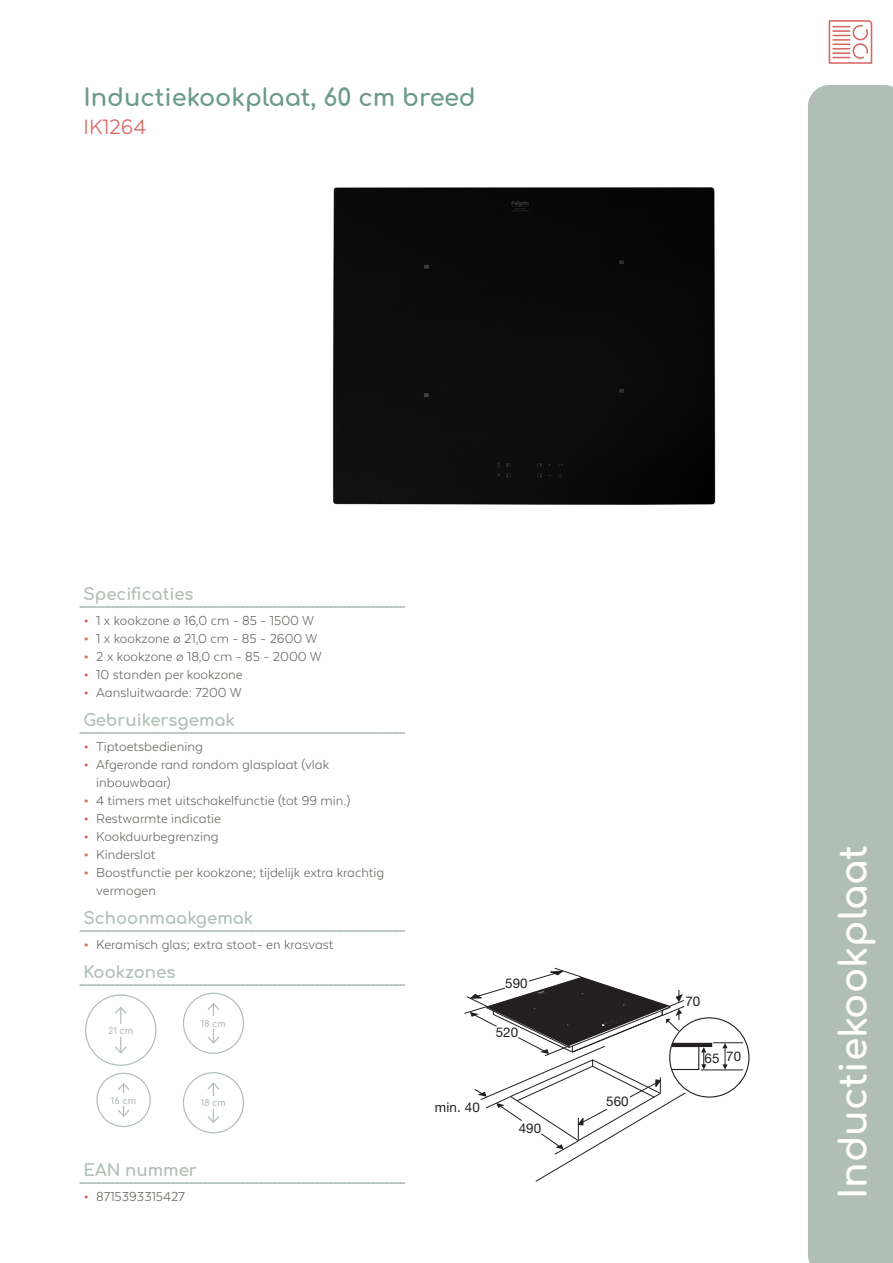
<style>
.page{position:relative;width:893px;height:1263px;background:#fff}
.page>*{position:absolute;margin:0;border:0;box-sizing:border-box;transform-origin:0 0}
.t1{font:700 37.5px "Comfortaa";color:#fff}
.Productomschrijving{font:700 24px "Comfortaa";color:#6c9a89}
.Typenummer{font:24px "Texta Alt";color:#d86762}
.producttekst_tussenk{font:700 16.5px "Comfortaa";color:#b1beb5}
.Producttekst_tussenk{font:700 16.5px "Comfortaa";color:#b1beb5}
.t2{font:15px/18px "Texta Alt";color:#706d68}
.t3{font:13.35px "Helvetica Neue";letter-spacing:.01em;color:#231f20}
.producttekst_bullet{font:700 9px "Comfortaa";color:#b1beb5}
.s1{font-weight:700;font-size:18px;color:#d86762}
</style>
<div class="page">
<div style="left:808px;top:85px;width:85px;height:1178px;background:#b1beb5"></div>
<svg style="left:829px;top:20px;width:43px;height:44px"></svg>
<div style="left:332px;top:187px;width:384px;height:318px;background:#0b0b0b"></div>
<svg style="left:80px;top:606px;width:325px;height:2px"></svg>
<svg style="left:80px;top:732px;width:325px;height:2px"></svg>
<svg style="left:80px;top:930px;width:325px;height:2px"></svg>
<svg style="left:80px;top:984px;width:325px;height:2px"></svg>
<svg style="left:80px;top:1182px;width:325px;height:2px"></svg>
<hr style="left:701px;top:1070px;width:42px;height:1px;background:#231f20">
<hr style="left:713px;top:1042px;width:30px;height:1px;background:#231f20">
<svg style="left:722px;top:1043px;width:6px;height:27px"></svg>
<svg style="left:464px;top:968px;width:249px;height:213px"></svg>
<div style="left:183px;top:993px;width:61px;height:61px;border:1px solid #b1beb5;border-radius:50%"></div>
<div style="left:183px;top:1072px;width:61px;height:61px;border:1px solid #b1beb5;border-radius:50%"></div>
<div style="left:96px;top:1073px;width:55px;height:54px;border:1px solid #b1beb5;border-radius:50%"></div>
<hr style="left:213px;top:1004px;width:1px;height:39px;background:#b1beb5">
<svg style="left:207px;top:1003px;width:13px;height:8px"></svg>
<svg style="left:207px;top:1035px;width:13px;height:9px"></svg>
<div style="left:198px;top:1016px;width:31px;height:13px;background:#fff"></div>
<hr style="left:213px;top:1083px;width:1px;height:39px;background:#b1beb5">
<svg style="left:207px;top:1082px;width:13px;height:8px"></svg>
<svg style="left:207px;top:1115px;width:13px;height:8px"></svg>
<div style="left:198px;top:1096px;width:31px;height:13px;background:#fff"></div>
<hr style="left:123px;top:1084px;width:1px;height:32px;background:#b1beb5">
<svg style="left:117px;top:1083px;width:13px;height:8px"></svg>
<svg style="left:117px;top:1108px;width:13px;height:9px"></svg>
<div style="left:108px;top:1093px;width:31px;height:13px;background:#fff"></div>
<div style="left:85px;top:994px;width:71px;height:72px;border:1px solid #b1beb5;border-radius:50%"></div>
<hr style="left:120px;top:1007px;width:1px;height:46px;background:#b1beb5">
<svg style="left:115px;top:1006px;width:12px;height:9px"></svg>
<svg style="left:115px;top:1045px;width:12px;height:9px"></svg>
<div style="left:105px;top:1024px;width:31px;height:12px;background:#fff"></div>
<p class="Productomschrijving" style="left:84px;top:75px;width:394px">Inductiekookplaat, 60 cm breed</p>
<p class="Typenummer" style="left:84px;top:115px;width:64px">IK1264</p>
<p class="producttekst_tussenk" style="left:84px;top:579px;width:112px">Specificaties</p>
<p class="t2" style="left:84px;top:611px;width:232px"><span class="s1">•</span> 1 x kookzone ø 16,0 cm - 85 - 1500 W</p>
<p class="t2" style="left:84px;top:629px;width:236px"><span class="s1">•</span> 1 x kookzone ø 21,0 cm - 85 - 2600 W</p>
<p class="t2" style="left:84px;top:647px;width:240px"><span class="s1">•</span> 2 x kookzone ø 18,0 cm - 85 - 2000 W</p>
<p class="t2" style="left:84px;top:665px;width:161px"><span class="s1">•</span> 10 standen per kookzone</p>
<p class="t2" style="left:84px;top:683px;width:160px"><span class="s1">•</span> Aansluitwaarde: 7200 W</p>
<p class="producttekst_tussenk" style="left:84px;top:705px;width:153px">Gebruikersgemak</p>
<p class="t2" style="left:84px;top:737px;width:121px"><span class="s1">•</span> Tiptoetsbediening</p>
<p class="t2" style="left:96px;top:755px;width:234px;text-indent:-13px"><span class="s1">•</span> Afgeronde rand rondom glasplaat (vlak inbouwbaar)</p>
<p class="t2" style="left:84px;top:791px;width:268px"><span class="s1">•</span> 4 timers met uitschakelfunctie (tot 99 min.)</p>
<p class="t2" style="left:84px;top:809px;width:139px"><span class="s1">•</span> Restwarmte indicatie</p>
<p class="t2" style="left:84px;top:827px;width:136px"><span class="s1">•</span> Kookduurbegrenzing</p>
<p class="t2" style="left:84px;top:845px;width:73px"><span class="s1">•</span> Kinderslot</p>
<p class="t2" style="left:96px;top:863px;width:290px;text-indent:-13px"><span class="s1">•</span> Boostfunctie per kookzone; tijdelijk extra krachtig vermogen</p>
<p class="producttekst_tussenk" style="left:84px;top:903px;width:171px">Schoonmaakgemak</p>
<p class="t2" style="left:84px;top:935px;width:251px"><span class="s1">•</span> Keramisch glas; extra stoot- en krasvast</p>
<p class="producttekst_tussenk" style="left:84px;top:957px;width:93px">Kookzones</p>
<p class="producttekst_bullet" style="left:108px;top:1022px;width:27px">21 cm</p>
<p class="producttekst_bullet" style="left:201px;top:1015px;width:27px">18 cm</p>
<p class="producttekst_bullet" style="left:111px;top:1092px;width:27px">16 cm</p>
<p class="producttekst_bullet" style="left:201px;top:1095px;width:27px">18 cm</p>
<p class="Producttekst_tussenk" style="left:84px;top:1155px;width:115px">EAN nummer</p>
<p class="t2" style="left:84px;top:1187px;width:103px"><span class="s1">•</span> 8715393315427</p>
<p class="t3" style="left:505px;top:975px;width:24px">590</p>
<p class="t3" style="left:496px;top:1024px;width:24px">520</p>
<p class="t3" style="left:435px;top:1099px;width:46px">min. 40</p>
<p class="t3" style="left:519px;top:1120px;width:24px">490</p>
<p class="t3" style="left:606px;top:1094px;width:24px">560</p>
<p class="t3" style="left:685px;top:993px;width:17px">70</p>
<p class="t3" style="left:704px;top:1049px;width:38px">65 70</p>
<h1 class="t1" style="left:819px;top:1199px;width:356px;rotate:-90deg">Inductiekookplaat</h1>
</div>
